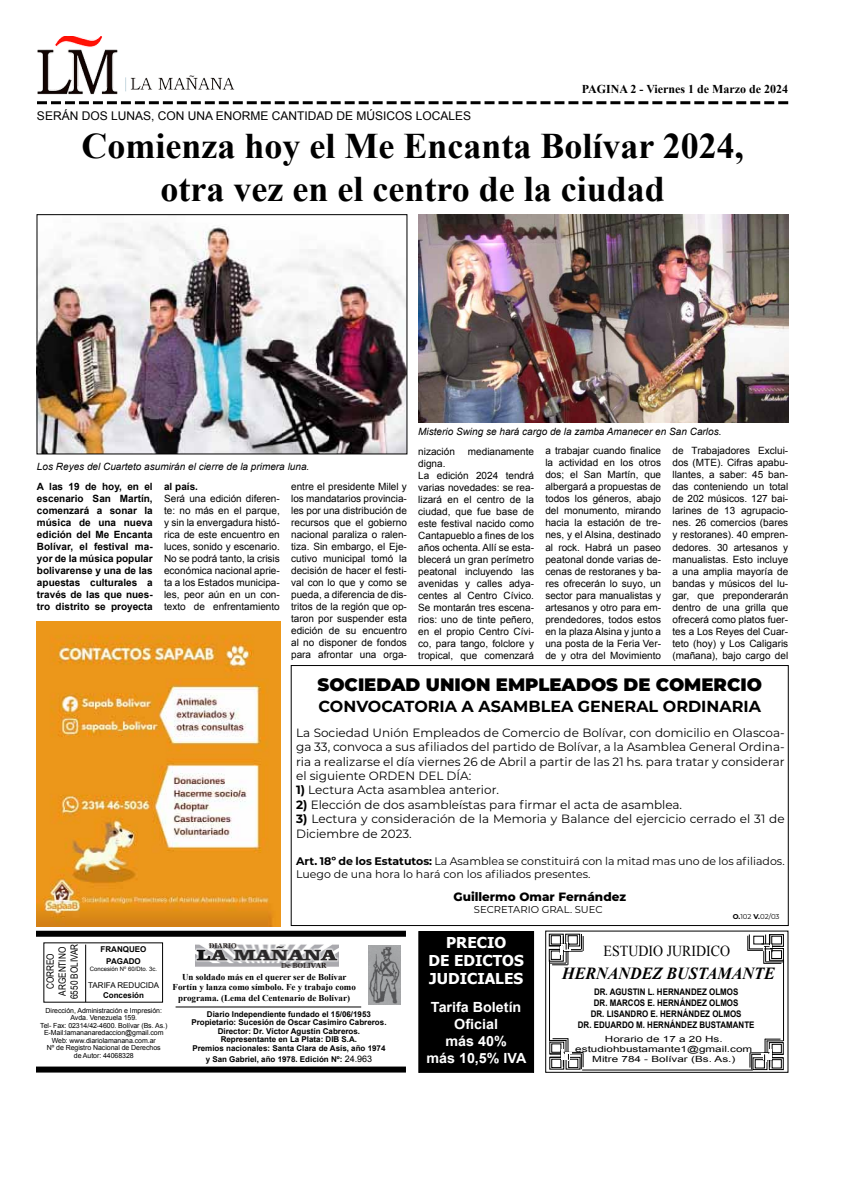
<style>
.page{position:relative;width:842px;height:1191px;background:#fff}
.page>*{position:absolute;margin:0;border:0;box-sizing:border-box;transform-origin:0 0}
.t1{font:700 36px/43.2px "Times New Roman";color:#000;text-align:center}
.t2{font:900 18px "Montserrat";color:#000}
.t3{font:italic 700 17px "Times New Roman";color:#000;scale:.95 1}
.t4{font:700 16px "Montserrat";color:#000}
.t5{font:15.2px "Times New Roman";color:#000;scale:.92 1}
.t6{font:700 15px/18px "Tahoma";color:#fff;text-align:center}
.t7{font:700 14px/16.8px "Arial";color:#fff;text-align:center}
.t8{font:12px/14.4px "Montserrat";color:#000;text-align:justify}
.t9{font:12px "Arial";color:#000}
.t10{font:700 12px "Times New Roman";color:#000}
.t11{font:800 12px "Montserrat";color:#000}
.t12{font:11px/13.2px "Montserrat";color:#000}
.t13{font:10px/12px "Arial";color:#000;text-align:justify}
.t14{font:700 10px/12px "Arial";color:#000;text-align:justify}
.t15{font:italic 10px "Arial";color:#000}
.t16{font:10px/12px "Arial Narrow";color:#000;text-align:center}
.t17{font:10px "Montserrat";color:#000}
.t18{font:700 9.1px "Arial";color:#000;scale:.88 1}
.t19{font:700 9px/10.5px "Times New Roman";color:#000;text-align:center}
.t20{font:8.5px/10.2px "Arial";color:#000;text-align:center;scale:1.37 1}
.t21{font:700 8px/8.5px "Arial";color:#000;text-align:center}
.t22{font:8px "Arial";color:#000}
.t23{font:7px/7.5px "Arial";letter-spacing:-.01em;color:#000;text-align:center}
.t24{font:7px "Montserrat";color:#000}
.t25{font:6px "Arial";color:#000}
.s1{font-weight:700}
.s2{font-weight:400;font-size:9px}
</style>
<div class="page">
<img style="left:369px;top:946px;width:32px;height:58px">
<hr style="left:85px;top:944px;width:1px;height:58px;background:#000">
<div style="left:36px;top:1066px;width:370px;height:6px;background:#000"></div>
<div style="left:36px;top:930px;width:370px;height:6px;background:#000"></div>
<hr style="left:176px;top:1006px;width:185px;height:1px;background:#000">
<img style="left:195px;top:944px;width:144px;height:23px">
<img style="left:37px;top:36px;width:198px;height:59px">
<svg style="left:37px;top:101px;width:751px;height:3px"></svg>
<div style="left:419px;top:931px;width:115px;height:141px;background:#000"></div>
<div style="left:418px;top:931px;width:116px;height:141px;border:1px solid #000"></div>
<hr style="left:582px;top:1069px;width:171px;height:1px;background:#000">
<hr style="left:783px;top:959px;width:1px;height:82px;background:#000">
<svg style="left:750px;top:1038px;width:33px;height:31px"></svg>
<svg style="left:549px;top:934px;width:35px;height:31px"></svg>
<svg style="left:747px;top:934px;width:37px;height:30px"></svg>
<hr style="left:549px;top:959px;width:1px;height:82px;background:#000">
<svg style="left:550px;top:1038px;width:34px;height:31px"></svg>
<img style="left:37px;top:621px;width:243px;height:305px">
<div style="left:291px;top:665px;width:498px;height:261px;border:1px solid #000"></div>
<img style="left:418px;top:215px;width:370px;height:208px">
<img style="left:38px;top:223px;width:367px;height:229px">
<div style="left:36px;top:214px;width:371px;height:240px;border:1px solid #000"></div>
<p class="t10" style="left:582px;top:81px;width:208px">PAGINA 2 - Viernes 1 de Marzo de 2024</p>
<p class="t9" style="left:37px;top:108px;width:436px">SERÁN DOS LUNAS, CON UNA ENORME CANTIDAD DE MÚSICOS LOCALES</p>
<h1 class="t1" style="left:81px;top:124px;width:664px">Comienza hoy el Me Encanta Bolívar 2024, otra vez en el centro de la ciudad</h1>
<p class="t15" style="left:37px;top:460px;width:274px">Los Reyes del Cuarteto asumirán el cierre de la primera luna.</p>
<p class="t14" style="left:37px;top:481px;width:117px">A las 19 de hoy, en el escenario San Martín, comenzará a sonar la música de una nueva edición del Me Encanta Bolívar, el festival ma&shy;yor de la música popular bolivarense y una de las apuestas culturales a través de las que nues&shy;tro distrito se proyecta</p>
<p class="t14" style="left:164px;top:481px;width:35px">al país.</p>
<p class="t13" style="left:164px;top:492px;width:117px">Será una edición diferen&shy;te: no más en el parque, y sin la envergadura histó&shy;rica de este encuentro en luces, sonido y escenario.<br>No se podrá tanto, la crisis económica nacional aprie&shy;ta a los Estados municipa&shy;les, peor aún en un con&shy;texto de enfrentamiento</p>
<p class="t13" style="left:291px;top:480px;width:117px">entre el presidente Milel y los mandatarios provincia&shy;les por una distribución de recursos que el gobierno nacional paraliza o ralen&shy;tiza. Sin embargo, el Eje&shy;cutivo municipal tomó la decisión de hacer el festi&shy;val con lo que y como se pueda, a diferencia de dis&shy;tritos de la región que op&shy;taron por suspender esta edición de su encuentro al no disponer de fondos para afrontar una orga-</p>
<p class="t15" style="left:418px;top:424px;width:305px">Misterio Swing se hará cargo de la zamba Amanecer en San Carlos.</p>
<p class="t13" style="left:418px;top:445px;width:38px">nización</p>
<p class="t13" style="left:468px;top:445px;width:68px">medianamente</p>
<p class="t13" style="left:418px;top:457px;width:117px;text-align:left">digna.<br>La edición 2024 tendrá varias novedades: se rea&shy;lizará en el centro de la ciudad, que fue base de este festival nacido como<br>Cantapueblo a fines de los años ochenta. Allí se esta&shy;blecerá un gran perímetro peatonal incluyendo las avenidas y calles adya&shy;centes al Centro Cívico.<br>Se montarán tres escena&shy;rios: uno de tinte peñero, en el propio Centro Cívi&shy;co, para tango, folclore y tropical, que comenzará</p>
<p class="t13" style="left:545px;top:445px;width:117px">a trabajar cuando finalice la actividad en los otros dos; el San Martín, que albergará a propuestas de todos los géneros, abajo del monumento, mirando hacia la estación de tre&shy;nes, y el Alsina, destinado al rock. Habrá un paseo peatonal donde varias de&shy;cenas de restoranes y ba&shy;res ofrecerán lo suyo, un sector para manualistas y artesanos y otro para em&shy;prendedores, todos estos en la plaza Alsina y junto a una posta de la Feria Ver&shy;de y otra del Movimiento</p>
<p class="t13" style="left:672px;top:445px;width:117px">de Trabajadores Exclui&shy;dos (MTE). Cifras apabu&shy;llantes, a saber: 45 ban&shy;das conteniendo un total de 202 músicos. 127 bai&shy;larines de 13 agrupacio&shy;nes. 26 comercios (bares y restoranes). 40 empren&shy;dedores. 30 artesanos y manualistas. Esto incluye a una amplia mayoría de bandas y músicos del lu&shy;gar, que preponderarán dentro de una grilla que ofrecerá como platos fuer&shy;tes a Los Reyes del Cuar&shy;teto (hoy) y Los Caligaris (mañana), bajo cargo del</p>
<h2 class="t2" style="left:317px;top:671px;width:446px">SOCIEDAD UNION EMPLEADOS DE COMERCIO</h2>
<h3 class="t4" style="left:318px;top:694px;width:444px">CONVOCATORIA A ASAMBLEA GENERAL ORDINARIA</h3>
<p class="t8" style="left:296px;top:725px;width:490px">La Sociedad Unión Empleados de Comercio de Bolívar, con domicilio en Olascoa&shy;ga 33, convoca a sus afiliados del partido de Bolívar, a la Asamblea General Ordina&shy;ria a realizarse el día viernes 26 de Abril a partir de las 21 hs. para tratar y considerar el siguiente ORDEN DEL DÍA:</p>
<p class="t8" style="left:296px;top:782px;width:204px"><span class="s1">1)</span> Lectura Acta asamblea anterior.</p>
<p class="t8" style="left:296px;top:797px;width:387px"><span class="s1">2)</span> Elección de dos asambleístas para firmar el acta de asamblea.</p>
<p class="t8" style="left:296px;top:811px;width:490px"><span class="s1">3)</span> Lectura y consideración de la Memoria y Balance del ejercicio cerrado el 31 de<br>Diciembre de 2023.</p>
<p class="t12" style="left:296px;top:854px;width:490px"><span class="s1">Art. 18º de los Estatutos:</span> La Asamblea se constituirá con la mitad mas uno de los afiliados.<br>Luego de una hora lo hará con los afiliados presentes.</p>
<p class="t11" style="left:453px;top:888px;width:174px">Guillermo Omar Fernández</p>
<p class="t17" style="left:474px;top:902px;width:130px">SECRETARIO GRAL. SUEC</p>
<p class="t24" style="left:733px;top:911px;width:48px"><span class="s1">O.</span>102 <span class="s1">V.</span>02/03</p>
<p class="t16" style="left:44px;top:999px;width:57px;rotate:-90deg">CORREO<br>ARGENTINO<br>6550 BOLIVAR</p>
<h3 class="t6" style="left:429px;top:933px;width:97px">PRECIO<br>DE EDICTOS<br>JUDICIALES</h3>
<h3 class="t7" style="left:426px;top:999px;width:101px">Tarifa Boletín<br>Oficial<br>más 40%<br>más 10,5% IVA</h3>
<p class="t21" style="left:101px;top:943px;width:47px;line-height:12px">FRANQUEO<br>PAGADO</p>
<p class="t25" style="left:90px;top:965px;width:69px">Concesión Nº 60/Dto. 3c.</p>
<p class="t22" style="left:88px;top:980px;width:72px">TARIFA REDUCIDA</p>
<p class="t21" style="left:103px;top:991px;width:42px">Concesión</p>
<p class="t23" style="left:40px;top:1006px;width:129px">Dirección, Administración e Impresión:<br>Avda. Venezuela 159.<br>Tel- Fax: 02314/42-4600. Bolívar (Bs. As.)<br>E-Mail:lamananaredaccion@gmail.com Web: www.diariolamanana.com.ar<br>Nº de Registro Nacional de Derechos<br>de Autor: 44068328</p>
<p class="t19" style="left:173px;top:971px;width:185px">Un soldado más en el querer ser de Bolívar<br>Fortín y lanza como símbolo. Fe y trabajo como programa. (Lema del Centenario de Bolívar)</p>
<p class="t21" style="left:191px;top:1010px;width:197px">Diario Independiente fundado el 15/06/1953<br>Propietario: Sucesión de Oscar Casimiro Cabreros.<br>Director: Dr. Víctor Agustín Cabreros.<br>Representante en La Plata: DIB S.A.<br>Premios nacionales: Santa Clara de Asís, año 1974</p>
<p class="t21" style="left:206px;top:1054px;width:168px">y San Gabriel, año 1978. Edición Nº: <span class="s2">24.963</span></p>
<h3 class="t5" style="left:604px;top:940px;width:139px">ESTUDIO JURIDICO</h3>
<p class="t18" style="left:594px;top:985px;width:25px">dr . agustin</p>
<p class="t18" style="left:648px;top:985px;width:25px">l. hernande</p>
<p class="t18" style="left:702px;top:985px;width:16px">z olmos</p>
<p class="t18" style="left:594px;top:996px;width:34px">Dr. Marcos</p>
<p class="t18" style="left:647px;top:996px;width:19px">E. Hern</p>
<p class="t18" style="left:680px;top:996px;width:14px">ánde</p>
<p class="t18" style="left:702px;top:996px;width:23px">z Olmos</p>
<p class="t18" style="left:591px;top:1007px;width:31px">Dr. Lisandro</p>
<p class="t18" style="left:650px;top:1007px;width:19px">E. Hern</p>
<p class="t18" style="left:683px;top:1007px;width:14px">ánde</p>
<p class="t18" style="left:705px;top:1007px;width:23px">z Olmos</p>
<p class="t18" style="left:578px;top:1018px;width:32px">Dr. Eduardo</p>
<p class="t18" style="left:636px;top:1018px;width:20px">M. Hern</p>
<p class="t18" style="left:670px;top:1018px;width:14px">ánde</p>
<p class="t18" style="left:692px;top:1018px;width:22px">z Bustamante</p>
<p class="t20" style="left:575px;top:1033px;width:131px">Horario de 17 a 20 Hs. estudiohbustamante1@gmail.com<br>Mitre 784 - Bolívar (Bs. As.)</p>
<h3 class="t3" style="left:562px;top:961px;width:225px">HERNANDEZ BUSTAMANTE</h3>
</div>
